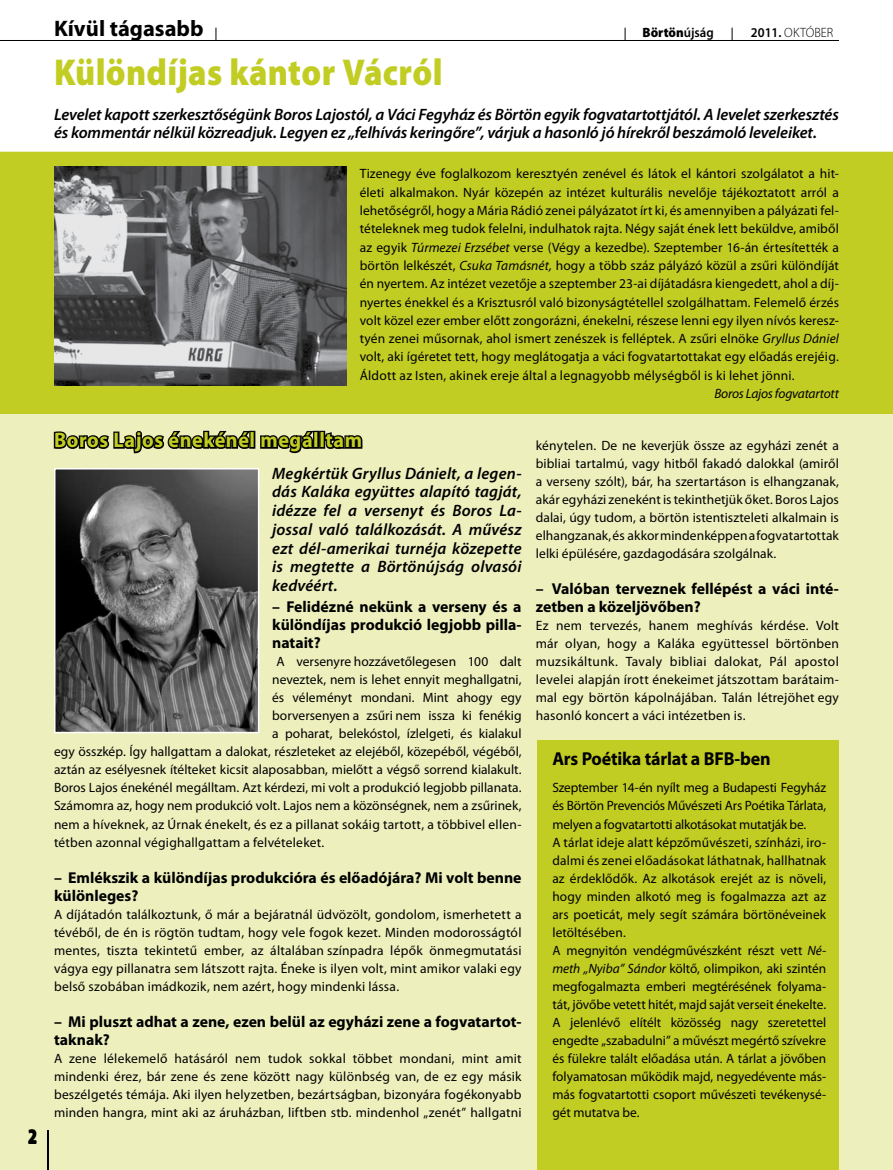
<style>
.page{position:relative;width:893px;height:1170px;background:#fff}
.page>*{position:absolute;margin:0;border:0;box-sizing:border-box;transform-origin:0 0}
.t1{font:900 37.5px "Myriad Pro";letter-spacing:.005em;color:#c2cd23;scale:.9 1}
.t2{font:700 22.5px "Myriad Pro";color:#000}
.t3{font:700 21px "Myriad Pro";letter-spacing:.03em;color:#c2cd23;scale:.96 1}
.t4{font:900 condensed 21px "Myriad Pro";color:#000}
.t5{font:700 18.75px "Myriad Pro";letter-spacing:-.01em;color:#000;scale:.96 1}
.t6{font:italic 600 16.5px/18.8px "Myriad Pro";letter-spacing:-.01em;color:#000}
.t7{font:700 15.75px/18px "Myriad Pro";color:#000}
.t8{font:13.5px/18px "Myriad Pro";letter-spacing:.005em;color:#000;text-align:justify}
.t9{font:italic 13.5px "Myriad Pro";letter-spacing:-.015em;color:#000}
.t10{font:300 13.5px "Myriad Pro";letter-spacing:.005em;color:#000;scale:.95 1}
.t11{font:900 13.5px "Myriad Pro";color:#000;scale:.95 1}
.s1{font-weight:600}
.s2{font-style:italic}
</style>
<div class="page">
<div style="left:0;top:152px;width:893px;height:1017px;background:#edf0bd"></div>
<div style="left:0;top:152px;width:893px;height:261px;background:#c2cd23"></div>
<div style="left:537px;top:739px;width:302px;height:430px;background:#c2cd23"></div>
<svg style="left:732px;top:28px;width:1px;height:12px"></svg>
<svg style="left:625px;top:28px;width:1px;height:12px"></svg>
<hr style="left:0;top:40px;width:839px;height:1px;background:#000">
<svg style="left:216px;top:28px;width:1px;height:12px"></svg>
<hr style="left:47px;top:1130px;width:2px;height:39px;background:#000">
<svg style="left:52px;top:413px;width:201px;height:41px"></svg>
<div style="left:249px;top:431px;width:6px;height:17px;border:3px solid #000"></div>
<svg style="left:259px;top:413px;width:58px;height:98px"></svg>
<div style="left:313px;top:431px;width:6px;height:17px;border:3px solid #000"></div>
<div style="left:319px;top:431px;width:6px;height:17px;border:3px solid #000"></div>
<svg style="left:323px;top:413px;width:41px;height:36px"></svg>
<img style="left:57px;top:471px;width:199px;height:259px">
<div style="left:54px;top:468px;width:205px;height:265px;border:2px solid #fff"></div>
<img style="left:54px;top:167px;width:293px;height:219px">
<h3 class="t4" style="left:28px;top:1123px;width:11px">2</h3>
<h2 class="t2" style="left:54px;top:14px;width:151px">Kívül tágasabb</h2>
<p class="t11" style="left:642px;top:23px;width:76px">Börtön<span class="s1">újság</span></p>
<p class="t10" style="left:751px;top:24px;width:88px"><span class="s1">2011.</span> OKTÓBER</p>
<h1 class="t1" style="left:54px;top:47px;width:433px">Különdíjas kántor Vácról</h1>
<p class="t6" style="left:54px;top:104px;width:786px">Levelet kapott szerkesztőségünk Boros Lajostól, a Váci Fegyház és Börtön egyik fogvatartottjától. A levelet szerkesztés és kommentár nélkül közreadjuk. Legyen ez „felhívás keringőre”, várjuk a hasonló jó hírekről beszámoló leveleiket.</p>
<p class="t8" style="left:360px;top:164px;width:481px">Tizenegy éve foglalkozom keresztyén zenével és látok el kántori szolgálatot a hit&shy;életi alkalmakon. Nyár közepén az intézet kulturális nevelője tájékoztatott arról a lehetőségről, hogy a Mária Rádió zenei pályázatot írt ki, és amennyiben a pályázati fel&shy;tételeknek meg tudok felelni, indulhatok rajta. Négy saját ének lett beküldve, amiből az egyik <span class="s2">Túrmezei Erzsébet</span> verse (Végy a kezedbe). Szeptember 16-án értesítették a börtön lelkészét, <span class="s2">Csuka Tamásnét,</span> hogy a több száz pályázó közül a zsűri különdíját én nyertem. Az intézet vezetője a szeptember 23-ai díjátadásra kiengedett, ahol a díj&shy;nyertes énekkel és a Krisztusról való bizonyságtétellel szolgálhattam. Felemelő érzés volt közel ezer ember előtt zongorázni, énekelni, részese lenni egy ilyen nívós keresz&shy;tyén zenei műsornak, ahol ismert zenészek is felléptek. A zsűri elnöke <span class="s2">Gryllus Dániel </span>volt, aki ígéretet tett, hogy meglátogatja a váci fogvatartottakat egy előadás erejéig.<br>Áldott az Isten, akinek ereje által a legnagyobb mélységből is ki lehet jönni.</p>
<p class="t9" style="left:714px;top:385px;width:126px">Boros Lajos fogvatartott</p>
<h3 class="t3" style="left:54px;top:426px;width:322px">Boros Lajos énekénél megálltam</h3>
<p class="t6" style="left:272px;top:463px;width:251px;text-align:justify">Megkértük Gryllus Dánielt, a legen&shy;dás Kaláka együttes alapító tagját, idézze fel a versenyt és Boros La&shy;jossal való találkozását. A művész ezt dél-amerikai turnéja közepette is megtette a Börtönújság olvasói kedvéért.</p>
<p class="t7" style="left:272px;top:597px;width:251px;text-align:justify">– Felidézné nekünk a verseny és a különdíjas produkció legjobb pilla&shy;natait?</p>
<p class="t8" style="left:277px;top:652px;width:247px">A versenyre hozzávetőlegesen 100 dalt</p>
<p class="t8" style="left:272px;top:670px;width:251px">neveztek, nem is lehet ennyit meghallgatni,</p>
<p class="t8" style="left:272px;top:688px;width:251px">és véleményt mondani. Mint ahogy egy</p>
<p class="t8" style="left:272px;top:706px;width:251px">bor-versenyen a zsűri nem issza ki fenékig</p>
<p class="t8" style="left:272px;top:724px;width:251px">a poharat, belekóstol, ízlelgeti, és kialakul</p>
<p class="t8" style="left:54px;top:742px;width:469px">egy összkép. Így hallgattam a dalokat, részleteket az elejéből, közepéből, végéből,</p>
<p class="t8" style="left:54px;top:760px;width:469px">aztán az esélyesnek ítélteket kicsit alaposabban, mielőtt a végső sorrend kialakult.</p>
<p class="t8" style="left:54px;top:778px;width:469px">Boros Lajos énekénél megálltam. Azt kérdezi, mi volt a produkció legjobb pillanata.</p>
<p class="t8" style="left:54px;top:796px;width:469px">Számomra az, hogy nem produkció volt. Lajos nem a közönségnek, nem a zsűrinek,</p>
<p class="t8" style="left:54px;top:814px;width:469px">nem a híveknek, az Úrnak énekelt, és ez a pillanat sokáig tartott, a többivel ellen-</p>
<p class="t8" style="left:54px;top:832px;width:272px">tétben azonnal végighallgattam a felvételeket.</p>
<p class="t7" style="left:54px;top:867px;width:469px">– Emlékszik a különdíjas produkcióra és előadójára? Mi volt benne különleges?</p>
<p class="t8" style="left:54px;top:904px;width:469px">A díjátadón találkoztunk, ő már a bejáratnál üdvözölt, gondolom, ismerhetett a tévéből, de én is rögtön tudtam, hogy vele fogok kezet. Minden modorosságtól mentes, tiszta tekintetű ember, az általában színpadra lépők önmegmutatási vágya egy pillanatra sem látszott rajta. Éneke is ilyen volt, mint amikor valaki egy belső szobában imádkozik, nem azért, hogy mindenki lássa.</p>
<p class="t7" style="left:54px;top:1011px;width:469px">– Mi pluszt adhat a zene, ezen belül az egyházi zene a fogvatartot&shy;taknak?</p>
<p class="t8" style="left:54px;top:1048px;width:469px">A zene lélekemelő hatásáról nem tudok sokkal többet mondani, mint amit mindenki érez, bár zene és zene között nagy különbség van, de ez egy másik beszélgetés témája. Aki ilyen helyzetben, bezártságban, bizonyára fogékonyabb minden hangra, mint aki az áruházban, liftben stb. mindenhol „zenét” hallgatni</p>
<p class="t8" style="left:536px;top:436px;width:305px">kénytelen. De ne keverjük össze az egyházi zenét a bibliai tartalmú, vagy hitből fakadó dalokkal (amiről a verseny szólt), bár, ha szertartáson is elhangzanak, akár egyházi zeneként is tekinthetjük őket. Boros Lajos dalai, úgy tudom, a börtön istentiszteleti alkalmain is elhangzanak, és akkor mindenképpen a fogvatartottak lelki épülésére, gazdagodására szolgálnak.</p>
<p class="t7" style="left:536px;top:579px;width:305px">– Valóban terveznek fellépést a váci inté&shy;zetben a közeljövőben?</p>
<p class="t8" style="left:536px;top:616px;width:305px">Ez nem tervezés, hanem meghívás kérdése. Volt már olyan, hogy a Kaláka együttessel börtönben muzsikáltunk. Tavaly bibliai dalokat, Pál apostol levelei alapján írott énekeimet játszottam barátaim&shy;mal egy börtön kápolnájában. Talán létrejöhet egy hasonló koncert a váci intézetben is.</p>
<h3 class="t5" style="left:552px;top:746px;width:229px">Ars Poétika tárlat a BFB-ben</h3>
<p class="t8" style="left:552px;top:778px;width:275px;text-align:left">Szeptember 14-én nyílt meg a Budapesti Fegyház és Börtön Prevenciós Művészeti Ars Poétika Tárlata, melyen a fogvatartotti alkotásokat mutatják be.<br>A tárlat ideje alatt képzőművészeti, színházi, iro&shy;dalmi és zenei előadásokat láthatnak, hallhatnak az érdeklődők. Az alkotások erejét az is növeli, hogy minden alkotó meg is fogalmazza azt az ars poeticát, mely segít számára börtönéveinek letöltésében.<br>A megnyitón vendégművészként részt vett <span class="s2">Né&shy;meth „Nyiba” Sándor</span> költő, olimpikon, aki szintén megfogalmazta emberi megtérésének folyama&shy;tát, jövőbe vetett hitét, majd saját verseit énekelte.<br>A jelenlévő elítélt közösség nagy szeretettel engedte „szabadulni” a művészt megértő szívekre és fülekre talált előadása után. A tárlat a jövőben folyamatosan működik majd, negyedévente más&shy;más fogvatartotti csoport művé-szeti tevékenysé&shy;gét mutatva be.</p>
</div>
